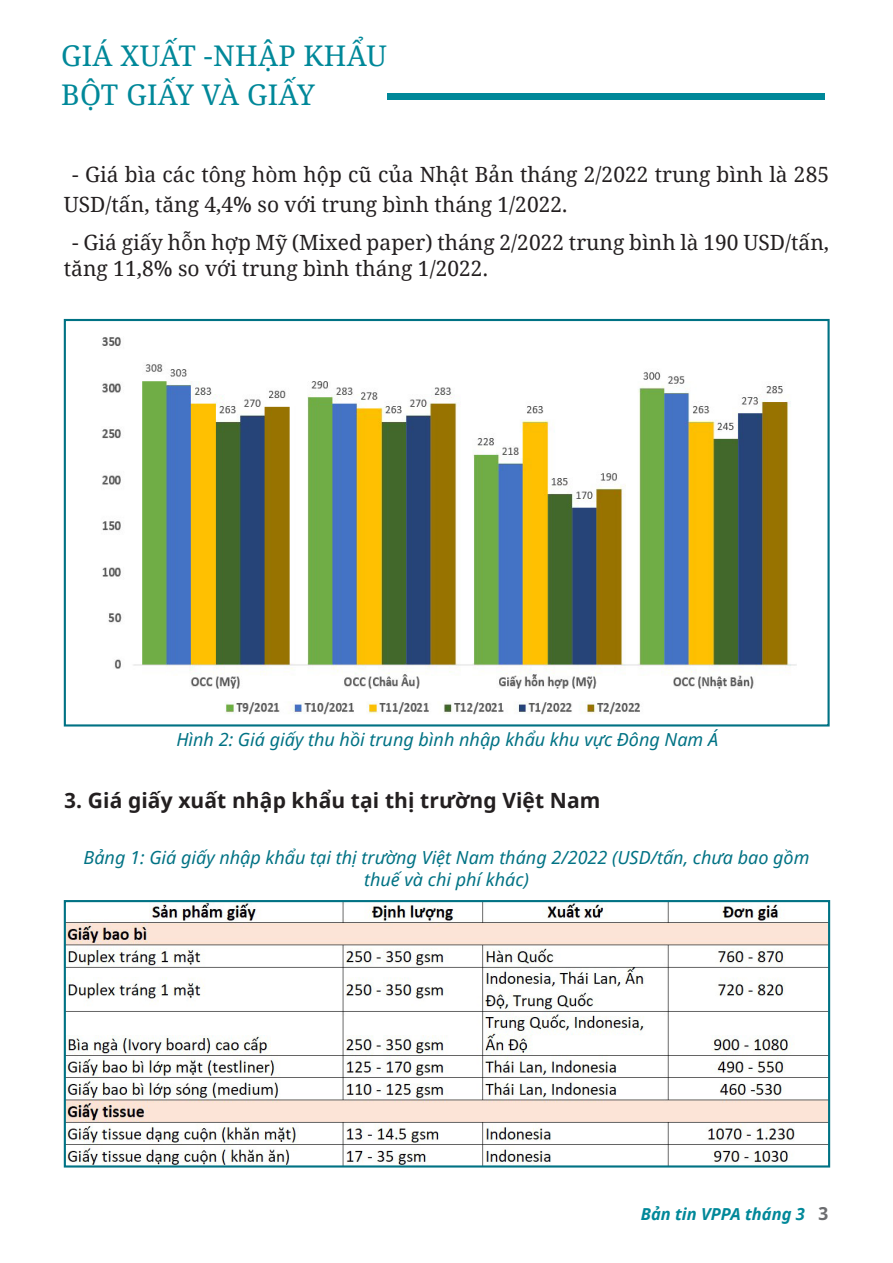
<style>
.page{position:relative;width:893px;height:1263px;background:#fff}
.page>*{position:absolute;margin:0;border:0;box-sizing:border-box;transform-origin:0 0}
.t1{font:28.5px/39px "Noto Serif";letter-spacing:.01em;color:#089}
.t2{font:21px/30px "Noto Serif";color:#231f20}
.t3{font:700 21px "Noto Sans";letter-spacing:.005em;color:#231f20}
.t4{font:italic 18px "Noto Sans";color:#007284}
.t5{font:italic 700 16.5px "Noto Sans";color:#089}
.s1{font-style:normal;font-size:18px;color:#6c6d70}
</style>
<div class="page">
<div style="left:387px;top:94px;width:437px;height:6px;background:#089"></div>
<img style="left:102px;top:337px;width:695px;height:378px">
<div style="left:64px;top:319px;width:766px;height:407px;border:2px solid #007284"></div>
<img style="left:67px;top:903px;width:760px;height:261px">
<div style="left:64px;top:900px;width:766px;height:267px;border:2px solid #007284"></div>
<h1 class="t1" style="left:61px;top:35px;width:327px">GIÁ XUẤT -NHẬP KHẨU<br>BỘT GIẤY VÀ GIẤY</h1>
<p class="t2" style="left:64px;top:159px;width:767px;text-indent:9px">- Giá bìa các tông hòm hộp cũ của Nhật Bản tháng 2/2022 trung bình là 285<br>USD/tấn, tăng 4,4% so với trung bình tháng 1/2022.</p>
<p class="t2" style="left:64px;top:229px;width:767px;line-height:25.5px;text-indent:9px">- Giá giấy hỗn hợp Mỹ (Mixed paper) tháng 2/2022 trung bình là 190 USD/tấn, tăng 11,8% so với trung bình tháng 1/2022.</p>
<p class="t4" style="left:176px;top:726px;width:543px">Hình 2: Giá giấy thu hồi trung bình nhập khẩu khu vực Đông Nam Á</p>
<p class="t3" style="left:65px;top:785px;width:537px">3. Giá giấy xuất nhập khẩu tại thị trường Việt Nam</p>
<p class="t4" style="left:84px;top:845px;width:727px">Bảng 1: Giá giấy nhập khẩu tại thị trường Việt Nam tháng 2/2022 (USD/tấn, chưa bao gồm</p>
<p class="t4" style="left:364px;top:867px;width:166px">thuế và chi phí khác)</p>
<p class="t5" style="left:641px;top:1202px;width:189px">Bản tin VPPA tháng 3 <span class="s1">3</span></p>
</div>
